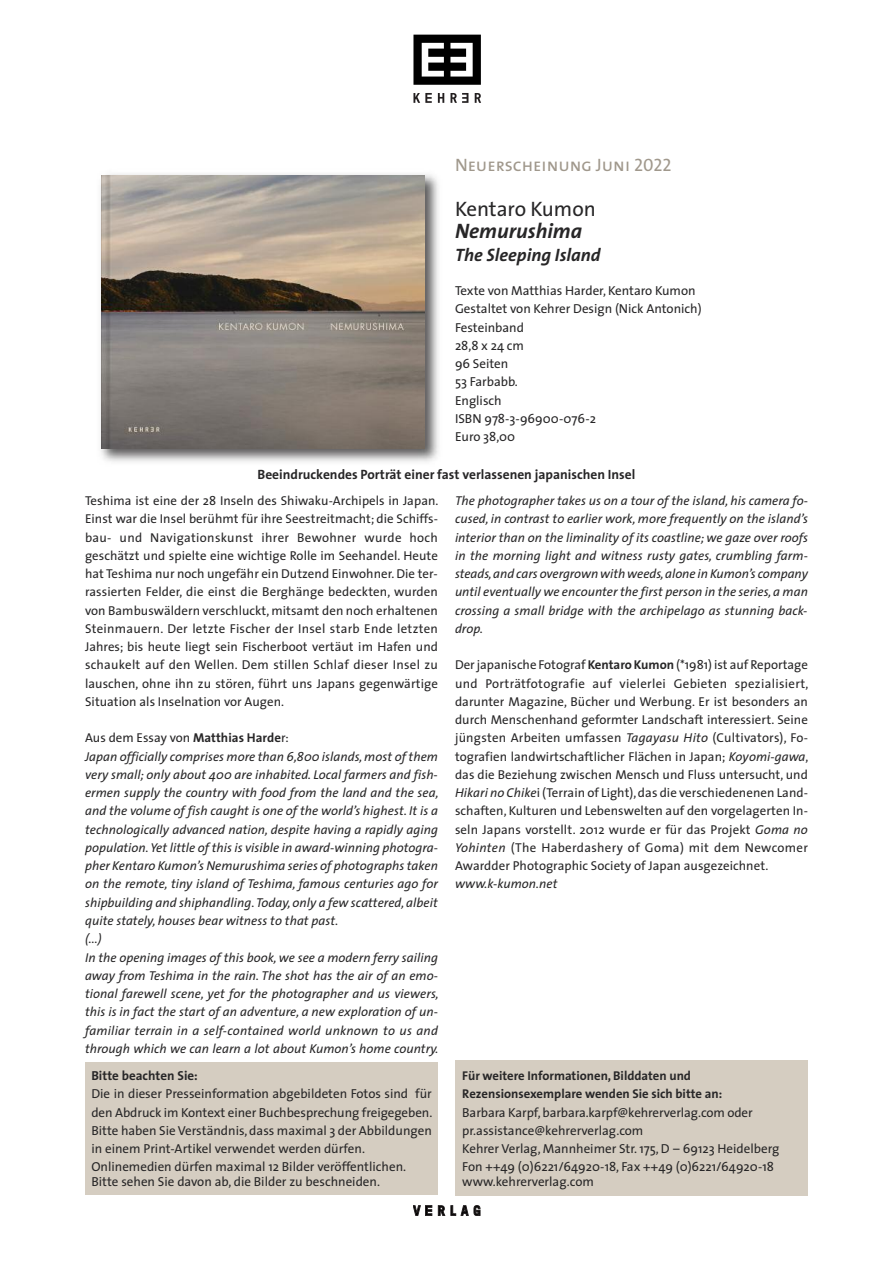
<style>
.page{position:relative;width:893px;height:1263px;background:#fff}
.page>*{position:absolute;margin:0;border:0;box-sizing:border-box;transform-origin:0 0}
.t1{font:21px "The Sans";color:#272627}
.t2{font:italic 700 21px "The Sans";color:#272627}
.t3{font:18px "The Sans Caps";color:#a0988c}
.t4{font:italic 700 18px "The Sans";color:#272627}
.t5{font:700 13.5px "The Sans";color:#272627}
.t6{font:13.05px/18.3px "The Sans";color:#272627}
.t7{font:700 13.05px "The Sans";color:#272627}
.t8{font:italic 12.9px/18.3px "The Sans";letter-spacing:.005em;color:#272627}
.t9{font:12.9px/18.3px "The Sans";letter-spacing:.005em;color:#272627;text-align:justify}
.t10{font:700 12.75px/18.3px "The Sans";color:#272627}
.s1{font-style:normal}
.s2{font-weight:700;font-style:normal}
.s3{font-weight:700}
.s4{font-style:italic}
</style>
<div class="page">
<svg style="left:475px;top:93px;width:6px;height:10px"></svg>
<svg style="left:413px;top:93px;width:19px;height:10px"></svg>
<svg style="left:438px;top:93px;width:6px;height:10px"></svg>
<svg style="left:450px;top:93px;width:18px;height:10px"></svg>
<svg style="left:413px;top:35px;width:68px;height:50px"></svg>
<svg style="left:438px;top:1205px;width:7px;height:11px"></svg>
<svg style="left:451px;top:1205px;width:29px;height:11px"></svg>
<svg style="left:413px;top:1205px;width:19px;height:11px"></svg>
<div style="left:85px;top:1062px;width:353px;height:133px;background:#d5cdc1"></div>
<img style="left:100px;top:174px;width:339px;height:288px">
<img style="left:101px;top:175px;width:323px;height:274px">
<div style="left:455px;top:1060px;width:353px;height:136px;background:#d5cdc1"></div>
<h2 class="t3" style="left:455px;top:159px;width:218px">Neuerscheinung Juni 2022</h2>
<h1 class="t1" style="left:455px;top:200px;width:142px">Kentaro Kumon</h1>
<h1 class="t2" style="left:455px;top:223px;width:129px">Nemurushima</h1>
<h2 class="t4" style="left:455px;top:248px;width:147px">The Sleeping Island</h2>
<p class="t6" style="left:455px;top:283px;width:248px">Texte von Matthias Harder, Kentaro Kumon<br>Gestaltet von Kehrer Design (Nick Antonich)<br>Festeinband<br>28,8 x 24 cm<br>96 Seiten<br>53 Farbabb.<br>Englisch<br>ISBN 978-3-96900-076-2<br>Euro 38,00</p>
<p class="t5" style="left:258px;top:469px;width:379px">Beeindruckendes Porträt einer fast verlassenen japanischen Insel</p>
<p class="t9" style="left:85px;top:493px;width:355px">Teshima ist eine der 28 Inseln des Shiwaku-Archipels in Japan.<br>Einst war die Insel berühmt für ihre Seestreitmacht; die Schiffs&shy;bau- und Navigationskunst ihrer Bewohner wurde hoch geschätzt und spielte eine wichtige Rolle im Seehandel. Heute hat Teshima nur noch ungefähr ein Dutzend Einwohner.Die ter&shy;rassierten Felder, die einst die Berghänge bedeckten, wurden von Bambuswäldern verschluckt, mitsamt den noch erhaltenen Steinmauern. Der letzte Fischer der Insel starb Ende letzten Jahres; bis heute liegt sein Fischerboot vertäut im Hafen und schaukelt auf den Wellen. Dem stillen Schlaf dieser Insel zu lauschen, ohne ihn zu stören, führt uns Japans gegenwärtige Situation als Inselnation vor Augen.</p>
<p class="t8" style="left:85px;top:730px;width:355px"><span class="s1">Aus dem Essay von</span> <span class="s2">Matthias Harde</span><span class="s1">r:<br></span>Japan officially comprises more than 6,800 islands,most of them very small; only about 400 are inhabited. Local farmers and fish&shy;ermen supply the country with food from the land and the sea, and the volume of fish caught is one of the world’s highest. It is a technologically advanced nation, despite having a rapidly aging population.Yet little of this is visible in award-winning photogra&shy;pher Kentaro Kumon’s Nemurushima series of photographs taken on the remote, tiny island of Teshima, famous centuries ago for shipbuilding and shiphandling.Today, only a few scattered, albeit quite stately, houses bear witness to that past.<br>(...)<br>In the opening images of this book, we see a modern ferry sailing away from Teshima in the rain. The shot has the air of an emo&shy;tional farewell scene, yet for the photographer and us viewers, this is in fact the start of an adventure, a new exploration of un&shy;familiar terrain in a self-contained world unknown to us and through which we can learn a lot about Kumon’s home country.</p>
<p class="t7" style="left:91px;top:1071px;width:108px">Bitte beachten Sie:</p>
<p class="t6" style="left:91px;top:1086px;width:342px">Die in dieser Presseinformation abgebildeten Fotos sind für den Abdruck im Kontext einer Buchbesprechung freigegeben.<br>Bitte haben Sie Verständnis, dass maximal 3 der Abbildungen in einem Print-Artikel verwendet werden dürfen.<br>Onlinemedien dürfen maximal 12 Bilder veröffentlichen.</p>
<p class="t6" style="left:91px;top:1174px;width:290px">Bitte sehen Sie davon ab, die Bilder zu beschneiden.</p>
<p class="t8" style="left:455px;top:493px;width:354px;text-align:justify">The photographer takes us on a tour of the island, his camera fo&shy;cused, in contrast to earlier work, more frequently on the island’s interior than on the liminality of its coastline; we gaze over roofs in the morning light and witness rusty gates, crumbling farm&shy;steads,and cars overgrown with weeds,alone in Kumon’s company until eventually we encounter the first person in the series, a man crossing a small bridge with the archipelago as stunning back&shy;drop.</p>
<p class="t9" style="left:455px;top:657px;width:355px">Derjapanische Fotograf <span class="s3">Kentaro Kumon</span> (*1981) ist auf Reportage und Porträtfotografie auf vielerlei Gebieten spezialisiert, darunter Magazine, Bücher und Werbung. Er ist besonders an durch Menschenhand geformter Landschaft interessiert. Seine jüngsten Arbeiten umfassen <span class="s4">Tagayasu Hito</span> (Cultivators), Fo&shy;tografien landwirtschaftlicher Flächen in Japan; <span class="s4">Koyomi-gawa</span>, das die Beziehung zwischen Mensch und Fluss untersucht, und <span class="s4">Hikari no Chike</span>i (Terrain of Light),das die verschiedenenen Land&shy;schaften, Kulturen und Lebenswelten auf den vorgelagerten In&shy;seln Japans vorstellt. 2012 wurde er für das Projekt <span class="s4">Goma no Yohinten</span> (The Haberdashery of Goma) mit dem Newcomer Awardder Photographic Society of Japan ausgezeichnet.</p>
<p class="t8" style="left:455px;top:876px;width:104px">www.k-kumon.net</p>
<p class="t10" style="left:462px;top:1068px;width:261px">Für weitere Informationen, Bilddaten und<br>Rezensionsexemplare wenden Sie sich bitte an:</p>
<p class="t6" style="left:462px;top:1104px;width:319px">Barbara Karpf, barbara.karpf@kehrerverlag.com oder pr.assistance@kehrerverlag.com<br>Kehrer Verlag, Mannheimer Str. 175, D – 69123 Heidelberg Fon ++49 (0)6221/64920-18, Fax ++49 (0)6221/64920-18</p>
<p class="t6" style="left:462px;top:1174px;width:133px">www.kehrerverlag.com</p>
</div>
